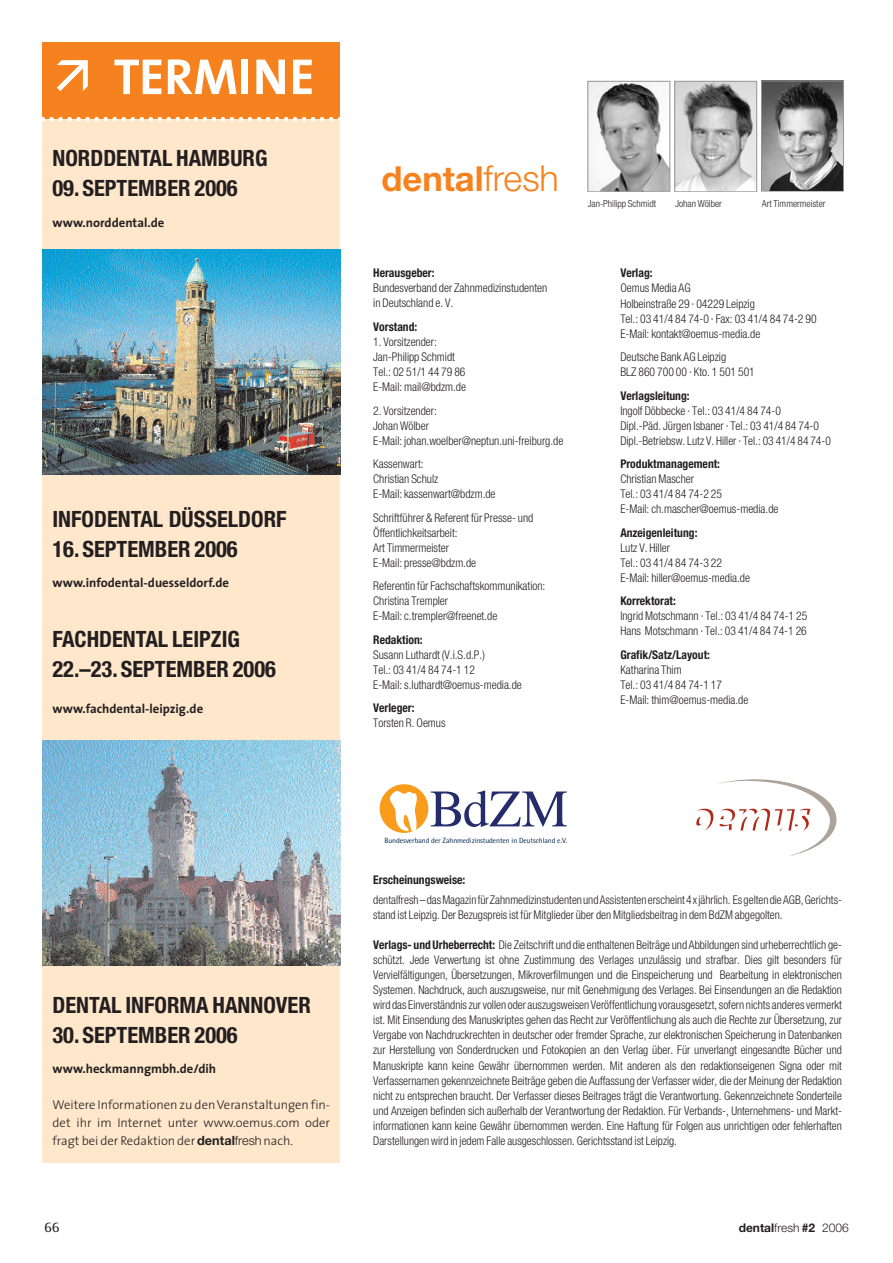
<style>
.page{position:relative;width:893px;height:1263px;background:#fff}
.page>*{position:absolute;margin:0;border:0;box-sizing:border-box;transform-origin:0 0}
.t1{font:52.65px "Times";color:#242d6a}
.t2{font:700 51px "The Sans";color:#fff}
.t3{font:700 34.5px "Helvetica Neue";color:#f5821f}
.t4{font:700 condensed 22.5px/30px "Helvetica Neue";color:#231f20}
.t5{font:15px "Rotis Serif";color:#231f20}
.t6{font:300 12.75px/18px "The Sans";color:#231f20;text-align:justify}
.t7{font:700 12.75px "The Sans";color:#231f20}
.t8{font:300 condensed 12px/15px "Helvetica Neue";color:#231f20;scale:.96 1}
.t9{font:300 condensed 12px/15px "Helvetica Neue";color:#231f20}
.t10{font:700 condensed 12px "Helvetica Neue";color:#231f20}
.t11{font:300 12px "Helvetica Neue";color:#231f20}
.t12{font:300 condensed 9.75px "Helvetica Neue";color:#231f20}
.t13{font:7.5px "Rotis Semi Sans";letter-spacing:-.01em;color:#002551}
.s1{font-family:"Helvetica Neue";font-weight:700}
.s2{font-family:"Helvetica Neue"}
.s3{font-weight:300;font-size:36px}
.s4{font-weight:700}
</style>
<div class="page">
<div style="left:43px;top:43px;width:297px;height:1120px;background:#ffe7cb"></div>
<svg style="left:696px;top:779px;width:140px;height:77px"></svg>
<div style="left:380px;top:784px;width:48px;height:49px;background:#f99c1c;border-radius:50%"></div>
<img style="left:388px;top:784px;width:30px;height:49px">
<img style="left:676px;top:83px;width:79px;height:107px">
<div style="left:674px;top:81px;width:83px;height:111px;border:1px solid #939598"></div>
<img style="left:590px;top:83px;width:78px;height:107px">
<div style="left:588px;top:81px;width:82px;height:111px;border:1px solid #939598"></div>
<img style="left:763px;top:83px;width:79px;height:107px">
<div style="left:761px;top:81px;width:83px;height:111px;border:1px solid #939598"></div>
<div style="left:43px;top:43px;width:297px;height:76px;background:#f5821f"></div>
<svg style="left:43px;top:117px;width:297px;height:4px"></svg>
<img style="left:43px;top:250px;width:297px;height:225px">
<img style="left:43px;top:740px;width:297px;height:225px">
<h2 class="t2" style="left:114px;top:51px;width:202px">TERMINE</h2>
<h3 class="t4" style="left:53px;top:145px;width:217px">NORDDENTAL HAMBURG</h3>
<h3 class="t4" style="left:53px;top:175px;width:187px">09. SEPTEMBER 2006</h3>
<p class="t7" style="left:53px;top:216px;width:113px">www.norddental.de</p>
<h3 class="t4" style="left:53px;top:506px;width:236px">INFODENTAL DÜSSELDORF</h3>
<h3 class="t4" style="left:53px;top:536px;width:187px">16. SEPTEMBER 2006</h3>
<p class="t7" style="left:53px;top:576px;width:178px">www.infodental-duesseldorf.de</p>
<h3 class="t4" style="left:53px;top:626px;width:225px">FACHDENTAL LEIPZIG<br>22.–23. SEPTEMBER 2006</h3>
<p class="t7" style="left:53px;top:702px;width:152px">www.fachdental-leipzig.de</p>
<h3 class="t4" style="left:53px;top:992px;width:260px">DENTAL INFORMA HANNOVER</h3>
<h3 class="t4" style="left:53px;top:1022px;width:187px">30. SEPTEMBER 2006</h3>
<p class="t7" style="left:53px;top:1062px;width:165px">www.heckmanngmbh.de/dih</p>
<p class="t6" style="left:53px;top:1097px;width:279px">Weitere Informationen zu den Veranstaltungen fin&shy;det ihr im Internet unter www.oemus.com oder fragt bei der Redaktion der <span class="s1">dental</span><span class="s2">fresh</span> nach.</p>
<h3 class="t3" style="left:381px;top:166px;width:179px">dental<span class="s3">fresh</span></h3>
<p class="t10" style="left:373px;top:269px;width:63px">Herausgeber:</p>
<p class="t9" style="left:373px;top:282px;width:176px">Bundesverband der Zahnmedizinstudenten in Deutschland e. V.</p>
<p class="t10" style="left:373px;top:322px;width:46px">Vorstand:</p>
<p class="t9" style="left:373px;top:335px;width:94px">1. Vorsitzender:<br>Jan-Philipp Schmidt<br>Tel.: 02 51/1 44 79 86<br>E-Mail: mail@bdzm.de</p>
<p class="t9" style="left:373px;top:404px;width:192px">2. Vorsitzender:<br>Johan Wölber<br>E-Mail: johan.woelber@neptun.uni-freiburg.de</p>
<p class="t9" style="left:373px;top:457px;width:124px">Kassenwart:<br>Christian Schulz<br>E-Mail: kassenwart@bdzm.de</p>
<p class="t9" style="left:373px;top:511px;width:162px">Schriftführer &amp; Referent für Presse- und<br>Öffentlichkeitsarbeit:<br>Art Timmermeister<br>E-Mail: presse@bdzm.de</p>
<p class="t9" style="left:373px;top:579px;width:174px">Referentin für Fachschaftskommunikation:<br>Christina Trempler<br>E-Mail: c.trempler@freenet.de</p>
<p class="t10" style="left:373px;top:635px;width:51px">Redaktion:</p>
<p class="t9" style="left:373px;top:648px;width:150px">Susann Luthardt (V.i.S.d.P.)<br>Tel.: 03 41/4 84 74-1 12<br>E-Mail: s.luthardt@oemus-media.de</p>
<p class="t10" style="left:373px;top:703px;width:43px">Verleger:</p>
<p class="t9" style="left:373px;top:716px;width:74px">Torsten R. Oemus</p>
<p class="t12" style="left:588px;top:200px;width:70px">Jan-Philipp Schmidt</p>
<p class="t12" style="left:675px;top:200px;width:48px">Johan Wölber</p>
<p class="t12" style="left:762px;top:200px;width:65px">Art Timmermeister</p>
<p class="t10" style="left:620px;top:269px;width:34px">Verlag:</p>
<p class="t9" style="left:620px;top:282px;width:198px">Oemus Media AG<br>Holbeinstraße 29 · 04229 Leipzig<br>Tel.: 03 41/4 84 74-0 · Fax: 03 41/4 84 74-2 90<br>E-Mail: kontakt@oemus-media.de</p>
<p class="t9" style="left:620px;top:350px;width:136px">Deutsche Bank AG Leipzig<br>BLZ 860 700 00 · Kto. 1 501 501</p>
<p class="t10" style="left:620px;top:391px;width:71px">Verlagsleitung:</p>
<p class="t9" style="left:620px;top:404px;width:212px">Ingolf Döbbecke · Tel.: 03 41/4 84 74-0<br>Dipl.-Päd. Jürgen Isbaner · Tel.: 03 41/4 84 74-0<br>Dipl.-Betriebsw. Lutz V. Hiller · Tel.: 03 41/4 84 74-0</p>
<p class="t10" style="left:620px;top:459px;width:101px">Produktmanagement:</p>
<p class="t9" style="left:620px;top:472px;width:160px">Christian Mascher<br>Tel.: 03 41/4 84 74-2 25<br>E-Mail: ch.mascher@oemus-media.de</p>
<p class="t10" style="left:620px;top:528px;width:79px">Anzeigenleitung:</p>
<p class="t9" style="left:620px;top:541px;width:131px">Lutz V. Hiller<br>Tel.: 03 41/4 84 74-3 22<br>E-Mail: hiller@oemus-media.de</p>
<p class="t10" style="left:620px;top:596px;width:57px">Korrektorat:</p>
<p class="t9" style="left:620px;top:609px;width:188px">Ingrid Motschmann · Tel.: 03 41/4 84 74-1 25<br>Hans Motschmann · Tel.: 03 41/4 84 74-1 26</p>
<p class="t10" style="left:620px;top:650px;width:91px">Grafik/Satz/Layout:</p>
<p class="t9" style="left:620px;top:663px;width:129px">Katharina Thim<br>Tel.: 03 41/4 84 74-1 17<br>E-Mail: thim@oemus-media.de</p>
<h1 class="t1" style="left:430px;top:790px;width:140px">BdZM</h1>
<p class="t13" style="left:384px;top:838px;width:185px">Bundesverband der Zahnmedizinstudenten in Deutschland e.V.</p>
<p class="t10" style="left:373px;top:875px;width:94px">Erscheinungsweise:</p>
<p class="t8" style="left:373px;top:894px;width:490px">dentalfresh – das Magazin für Zahnmedizinstudenten und Assistenten erscheint 4 x jährlich. Es gelten die AGB, Gerichts&shy;stand ist Leipzig. Der Bezugspreis ist für Mitglieder über den Mitgliedsbeitrag in dem BdZM abgegolten.</p>
<p class="t8" style="left:373px;top:939px;width:490px;text-align:justify"><span class="s4">Verlags- und Urheberrecht:</span> Die Zeitschrift und die enthaltenen Beiträge und Abbildungen sind urheberrechtlich ge&shy;schützt. Jede Verwertung ist ohne Zustimmung des Verlages unzulässig und strafbar. Dies gilt besonders für Vervielfältigungen, Übersetzungen, Mikroverfilmungen und die Einspeicherung und Bearbeitung in elektronischen Systemen. Nachdruck, auch auszugsweise, nur mit Genehmigung des Verlages. Bei Einsendungen an die Redaktion wird das Einverständnis zur vollen oder auszugsweisen Veröffentlichung vorausgesetzt, sofern nichts anderes vermerkt ist. Mit Einsendung des Manuskriptes gehen das Recht zur Veröffentlichung als auch die Rechte zur Übersetzung, zur Vergabe von Nachdruckrechten in deutscher oder fremder Sprache, zur elektronischen Speicherung in Datenbanken zur Herstellung von Sonderdrucken und Fotokopien an den Verlag über. Für unverlangt eingesandte Bücher und Manuskripte kann keine Gewähr übernommen werden. Mit anderen als den redaktionseigenen Signa oder mit Verfassernamen gekennzeichnete Beiträge geben die Auffassung der Verfasser wider, die der Meinung der Redaktion nicht zu entsprechen braucht. Der Verfasser dieses Beitrages trägt die Verantwortung. Gekennzeichnete Sonderteile und Anzeigen befinden sich außerhalb der Verantwortung der Redaktion. Für Verbands-, Unternehmens- und Markt&shy;informationen kann keine Gewähr übernommen werden. Eine Haftung für Folgen aus unrichtigen oder fehlerhaften Darstellungen wird in jedem Falle ausgeschlossen. Gerichtsstand ist Leipzig.</p>
<p class="t5" style="left:44px;top:1222px;width:17px">66</p>
<p class="t11" style="left:739px;top:1224px;width:112px"><span class="s4">dental</span>fresh <span class="s4">#2</span> 2006</p>
</div>
